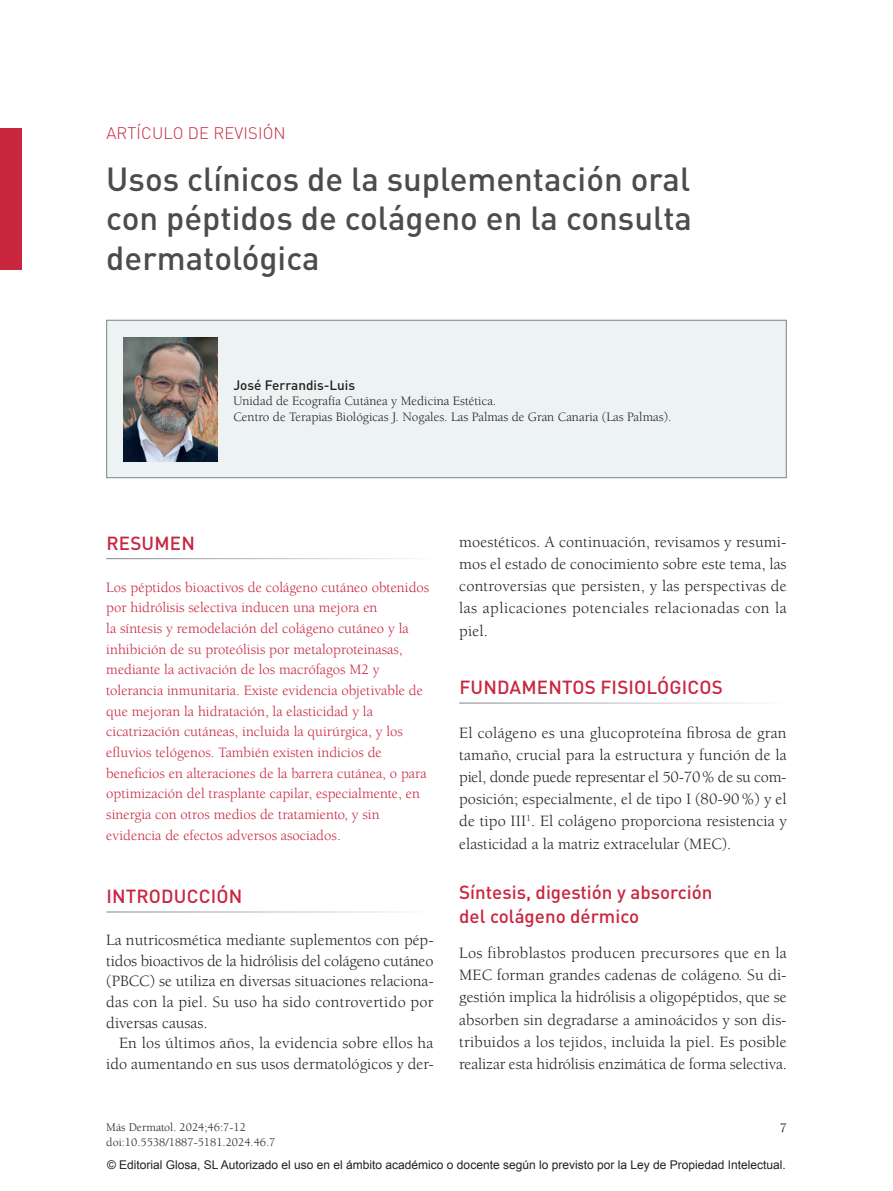
<style>
.page{position:relative;width:893px;height:1191px;background:#fff}
.page>*{position:absolute;margin:0;border:0;box-sizing:border-box;transform-origin:0 0}
.t1{font:500 33px/39.6px "DIN Pro";color:#4b4c4d;text-align:justify}
.t2{font:500 18.75px/24.6px "DIN Pro";color:#c8263f}
.t3{font:300 16.5px "DIN Pro";letter-spacing:.01em;color:#c8263f}
.t4{font:16.2px/22.2px "Berkeley Pro";color:#231f20;text-align:justify}
.t5{font:14.7px/20.7px "Berkeley Pro";color:#c8263f}
.t6{font:500 13.5px "DIN Pro";color:#231f20}
.t7{font:500 13.5px "Berkeley Pro";color:#231f20}
.t8{font:13.2px/15.9px "Berkeley Pro";color:#231f20}
.t9{font:12px "Arial";color:#231f20}
.t10{font:12px/14.4px "Berkeley Pro";color:#231f20}
</style>
<div class="page">
<div style="left:0;top:128px;width:21px;height:141px;background:#c8263f"></div>
<div style="left:106px;top:320px;width:681px;height:158px;background:#edf2f3;border:1px solid #808285"></div>
<img style="left:124px;top:338px;width:93px;height:123px">
<p class="t3" style="left:106px;top:122px;width:181px">ARTÍCULO DE REVISIÓN</p>
<h1 class="t1" style="left:106px;top:157px;width:587px">Usos clínicos de la suplementación oral con péptidos de colágeno en la consulta dermatológica</h1>
<p class="t6" style="left:233px;top:375px;width:123px">José Ferrandis-Luis</p>
<p class="t8" style="left:233px;top:393px;width:440px">Unidad de Ecografía Cutánea y Medicina Estética.<br>Centro de Terapias Biológicas J. Nogales. Las Palmas de Gran Canaria (Las Palmas).</p>
<p class="t2" style="left:106px;top:530px;width:90px">RESUMEN</p>
<p class="t5" style="left:106px;top:577px;width:325px">Los péptidos bioactivos de colágeno cutáneo obtenidos por hidrólisis selectiva inducen una mejora en<br>la síntesis y remodelación del colágeno cutáneo y la inhibición de su proteólisis por metaloproteinasas, mediante la activación de los macrófagos M2 y tolerancia inmunitaria. Existe evidencia objetivable de que mejoran la hidratación, la elasticidad y la cicatrización cutáneas, incluida la quirúrgica, y los efluvios telógenos. También existen indicios de beneficios en alteraciones de la barrera cutánea, o para optimización del trasplante capilar, especialmente, en sinergia con otros medios de tratamiento, y sin evidencia de efectos adversos asociados.</p>
<p class="t2" style="left:106px;top:883px;width:137px">INTRODUCCIÓN</p>
<p class="t4" style="left:106px;top:929px;width:329px;line-height:20.7px">La nutricosmética mediante suplementos con pép&shy;tidos bioactivos de la hidrólisis del colágeno cutáneo (PBCC) se utiliza en diversas situaciones relaciona&shy;das con la piel. Su uso ha sido controvertido por diversas causas.</p>
<p class="t4" style="left:106px;top:1033px;width:329px;line-height:20.7px;text-align:right">En los últimos años, la evidencia sobre ellos ha ido aumentando en sus usos dermatológicos y der-</p>
<p class="t4" style="left:459px;top:531px;width:329px">moestéticos. A continuación, revisamos y resumi&shy;mos el estado de conocimiento sobre este tema, las controversias que persisten, y las perspectivas de las aplicaciones potenciales relacionadas con la piel.</p>
<p class="t2" style="left:459px;top:674px;width:265px">FUNDAMENTOS FISIOLÓGICOS</p>
<p class="t4" style="left:459px;top:721px;width:329px">El colágeno es una glucoproteína fibrosa de gran tamaño, crucial para la estructura y función de la piel, donde puede representar el 50-70% de su com&shy;posición; especialmente, el de tipo I (80-90%) y el de tipo III<sup>1</sup>. El colágeno proporciona resistencia y elasticidad a la matriz extracelular (MEC).</p>
<p class="t2" style="left:459px;top:878px;width:255px">Síntesis, digestión y absorción del colágeno dérmico</p>
<p class="t4" style="left:459px;top:942px;width:329px">Los fibroblastos producen precursores que en la MEC forman grandes cadenas de colágeno. Su di&shy;gestión implica la hidrólisis a oligopéptidos, que se absorben sin degradarse a aminoácidos y son dis&shy;tribuidos a los tejidos, incluida la piel. Es posible realizar esta hidrólisis enzimática de forma selectiva.</p>
<p class="t10" style="left:106px;top:1120px;width:171px">Más Dermatol. 2024;46:7-12 doi:10.5538/1887-5181.2024.46.7</p>
<p class="t7" style="left:780px;top:1120px;width:9px">7</p>
<p class="t9" style="left:107px;top:1156px;width:680px">© Editorial Glosa, SL Autorizado el uso en el ámbito académico o docente según lo previsto por la Ley de Propiedad Intelectual.</p>
</div>
